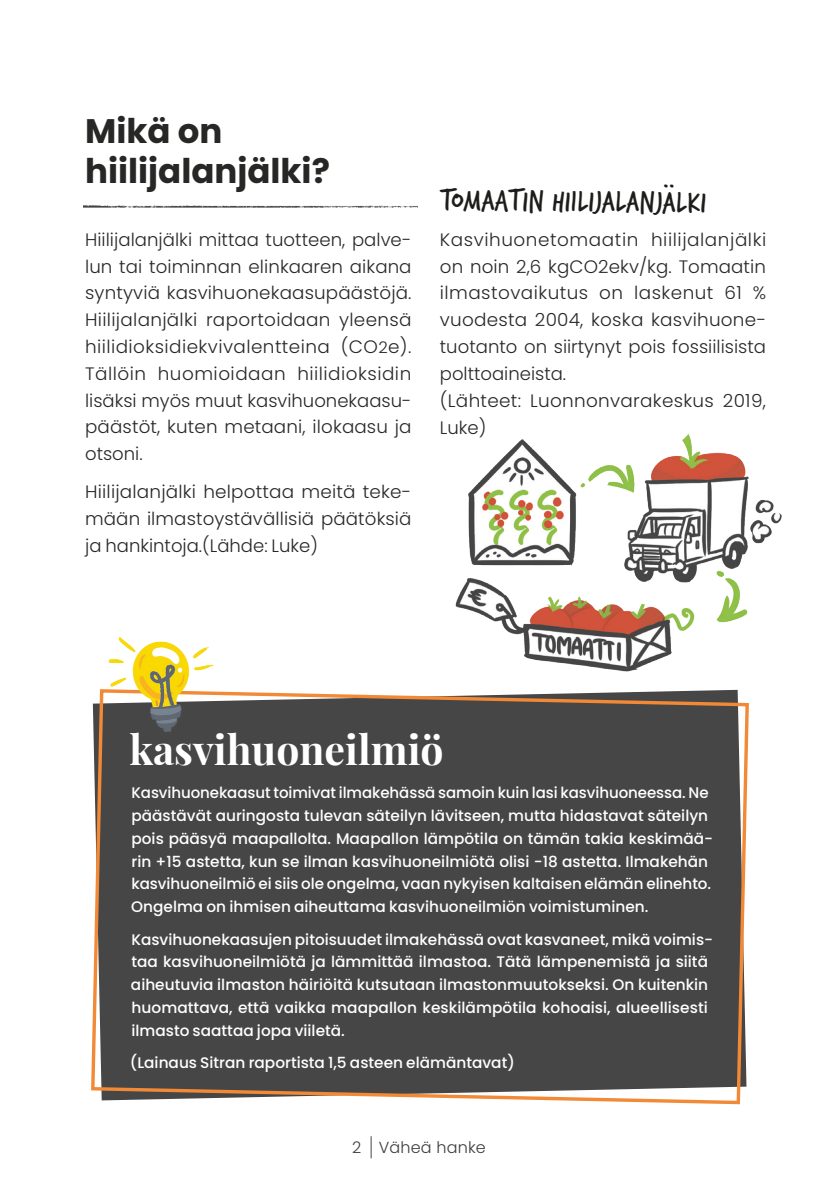
<style>
.page{position:relative;width:840px;height:1191px;background:#fff}
.page>*{position:absolute;margin:0;border:0;box-sizing:border-box;transform-origin:0 0}
.t1{font:700 40.8px "Playfair Display";color:#fff}
.Väliotsikko{font:700 34px/40px "Poppins";color:#272726}
.Iso_puhekupla{font:32px "Verveine";letter-spacing:-.005em;color:#1d1d1b}
.Leipäteksti{font:300 18px/26.8px "Poppins";color:#272726;text-align:justify}
.t2{font:300 16px "Poppins";letter-spacing:.01em;color:#3d3d3c}
.Faktaruudut{font:500 15.4px/22.8px "Poppins";color:#fff}
.s1{font-size:16px}
</style>
<div class="page">
<svg style="left:370px;top:1136px;width:1px;height:22px"></svg>
<img style="left:455px;top:434px;width:327px;height:238px">
<img style="left:83px;top:205px;width:334px;height:2px">
<svg style="left:91px;top:689px;width:658px;height:416px;background:#52504e"></svg>
<img style="left:102px;top:637px;width:118px;height:104px">
<p class="Väliotsikko" style="left:85px;top:111px;width:246px">Mikä on hiilijalanjälki?</p>
<p class="Leipäteksti" style="left:85px;top:226px;width:328px">Hiilijalanjälki mittaa tuotteen, palve&shy;lun tai toiminnan elinkaaren aikana syntyviä kasvihuonekaasupäästöjä.<br>Hiilijalanjälki raportoidaan yleensä hiilidioksidiekvivalentteina (CO<span class="s1">2</span>e).<br>Tällöin huomioidaan hiilidioksidin lisäksi myös muut kasvihuonekaasu&shy;päästöt, kuten metaani, ilokaasu ja otsoni.</p>
<p class="Leipäteksti" style="left:85px;top:479px;width:328px">Hiilijalanjälki helpottaa meitä teke&shy;mään ilmastoystävällisiä päätöksiä ja hankintoja.(Lähde: Luke)</p>
<p class="Iso_puhekupla" style="left:439px;top:179px;width:268px">TOMAATIN HIILIJALANJÄLKI</p>
<p class="Leipäteksti" style="left:439px;top:226px;width:328px">Kasvihuonetomaatin hiilijalanjälki on noin 2,6 kgCO2ekv/kg. Tomaatin ilmastovaikutus on laskenut 61 % vuodesta 2004, koska kasvihuone&shy;tuotanto on siirtynyt pois fossiilisista polttoaineista.</p>
<p class="Leipäteksti" style="left:439px;top:388px;width:327px">(Lähteet: Luonnonvarakeskus 2019,<br>Luke)</p>
<p class="t1" style="left:129px;top:717px;width:315px">kasvihuoneilmiö</p>
<p class="Faktaruudut" style="left:131px;top:781px;width:583px">Kasvihuonekaasut toimivat ilmakehässä samoin kuin lasi kasvihuoneessa. Ne päästävät auringosta tulevan säteilyn lävitseen, mutta hidastavat säteilyn pois pääsyä maapallolta. Maapallon lämpötila on tämän takia keskimää&shy;rin +15 astetta, kun se ilman kasvihuoneilmiötä olisi -18 astetta. Ilmakehän kasvihuoneilmiö ei siis ole ongelma, vaan nykyisen kaltaisen elämän elinehto.<br>Ongelma on ihmisen aiheuttama kasvihuoneilmiön voimistuminen.</p>
<p class="Faktaruudut" style="left:131px;top:927px;width:583px">Kasvihuonekaasujen pitoisuudet ilmakehässä ovat kasvaneet, mikä voimis&shy;taa kasvihuoneilmiötä ja lämmittää ilmastoa. Tätä lämpenemistä ja siitä aiheutuvia ilmaston häiriöitä kutsutaan ilmastonmuutokseksi. On kuitenkin huomattava, että vaikka maapallon keskilämpötila kohoaisi, alueellisesti ilmasto saattaa jopa viiletä.</p>
<p class="Faktaruudut" style="left:130px;top:1051px;width:386px">(Lainaus Sitran raportista 1,5 asteen elämäntavat)</p>
<p class="t2" style="left:352px;top:1137px;width:135px">2 Väheä hanke</p>
</div>
